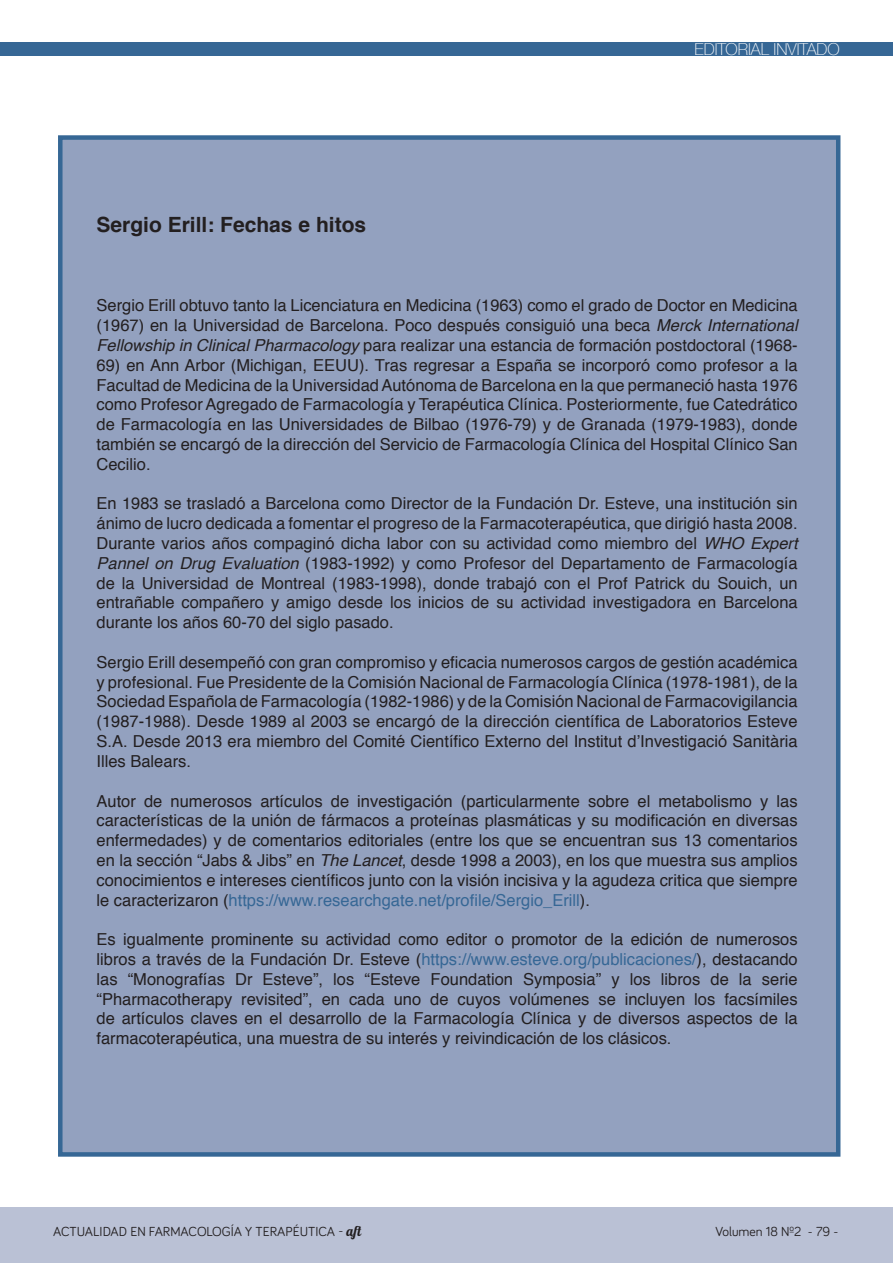
<style>
.page{position:relative;width:893px;height:1263px;background:#fff}
.page>*{position:absolute;margin:0;border:0;box-sizing:border-box;transform-origin:0 0}
.t1{font:700 21px "Helvetica";color:#231f20}
.t2{font:16.5px/19.8px "Helvetica";color:#231f20;text-align:justify}
.t3{font:100 16.5px "Helvetica Neue";color:#fff}
.t4{font:13.5px "Bariol";color:#231f20}
.s1{font-style:italic}
.s2{color:#366795}
.s3{font-family:"Lobster 1.4"}
</style>
<div class="page">
<div style="left:0;top:1207px;width:893px;height:56px;background:#bac1d5"></div>
<div style="left:0;top:42px;width:893px;height:13px;background:#366795"></div>
<div style="left:60px;top:138px;width:778px;height:1016px;background:#93a1bf"></div>
<div style="left:58px;top:135px;width:782px;height:1022px;border:4px solid #366795"></div>
<p class="t1" style="left:97px;top:208px;width:271px">Sergio Erill: Fechas e hitos</p>
<p class="t3" style="left:695px;top:37px;width:147px">EDITORIAL INVITADO</p>
<p class="t2" style="left:97px;top:296px;width:703px">Sergio Erill obtuvo tanto la Licenciatura en Medicina (1963) como el grado de Doctor en Medicina (1967) en la Universidad de Barcelona. Poco después consiguió una beca <span class="s1">Merck International Fellowship in Clinical Pharmacology</span> para realizar una estancia de formación postdoctoral (1968-</p>
<p class="t2" style="left:97px;top:356px;width:703px">69) en Ann Arbor (Michigan, EEUU). Tras regresar a España se incorporó como profesor a la Facultad de Medicina de la Universidad Autónoma de Barcelona en la que permaneció hasta 1976 como Profesor Agregado de Farmacología y Terapéutica Clínica. Posteriormente, fue Catedrático de Farmacología en las Universidades de Bilbao (1976-79) y de Granada (1979-1983), donde también se encargó de la dirección del Servicio de Farmacología Clínica del Hospital Clínico San Cecilio.</p>
<p class="t2" style="left:97px;top:494px;width:703px">En 1983 se trasladó a Barcelona como Director de la Fundación Dr. Esteve, una institución sin ánimo de lucro dedicada a fomentar el progreso de la Farmacoterapéutica, que dirigió hasta 2008.<br>Durante varios años compaginó dicha labor con su actividad como miembro del <span class="s1">WHO Expert Pannel on Drug Evaluation</span> (1983-1992) y como Profesor del Departamento de Farmacología de la Universidad de Montreal (1983-1998), donde trabajó con el Prof Patrick du Souich, un entrañable compañero y amigo desde los inicios de su actividad investigadora en Barcelona durante los años 60-70 del siglo pasado.</p>
<p class="t2" style="left:97px;top:653px;width:703px">Sergio Erill desempeñó con gran compromiso y eficacia numerosos cargos de gestión académica y profesional. Fue Presidente de la Comisión Nacional de Farmacología Clínica (1978-1981), de la Sociedad Española de Farmacología (1982-1986) y de la Comisión Nacional de Farmacovigilancia (1987-1988). Desde 1989 al 2003 se encargó de la dirección científica de Laboratorios Esteve S.A. Desde 2013 era miembro del Comité Científico Externo del Institut d’Investigació Sanitària Illes Balears.</p>
<p class="t2" style="left:97px;top:791px;width:703px">Autor de numerosos artículos de investigación (particularmente sobre el metabolismo y las características de la unión de fármacos a proteínas plasmáticas y su modificación en diversas enfermedades) y de comentarios editoriales (entre los que se encuentran sus 13 comentarios en la sección “Jabs &amp; Jibs” en <span class="s1">The Lancet</span>, desde 1998 a 2003), en los que muestra sus amplios conocimientos e intereses científicos junto con la visión incisiva y la agudeza critica que siempre le caracterizaron (<span class="s2">https://www.researchgate.net/profile/Sergio_Erill</span>).</p>
<p class="t2" style="left:97px;top:930px;width:703px">Es igualmente prominente su actividad como editor o promotor de la edición de numerosos libros a través de la Fundación Dr. Esteve (<span class="s2">https://www.esteve.org/publicaciones/</span>), destacando las “Monografías Dr Esteve”, los “Esteve Foundation Symposia” y los libros de la serie “Pharmacotherapy revisited”, en cada uno de cuyos volúmenes se incluyen los facsímiles de artículos claves en el desarrollo de la Farmacología Clínica y de diversos aspectos de la farmacoterapéutica, una muestra de su interés y reivindicación de los clásicos.</p>
<p class="t4" style="left:53px;top:1222px;width:313px">ACTUALIDAD EN FARMACOLOGÍA Y TERAPÉUTICA - <span class="s3">aft</span></p>
<p class="t4" style="left:715px;top:1222px;width:124px">Volumen 18 Nº2 - 79 -</p>
</div>
